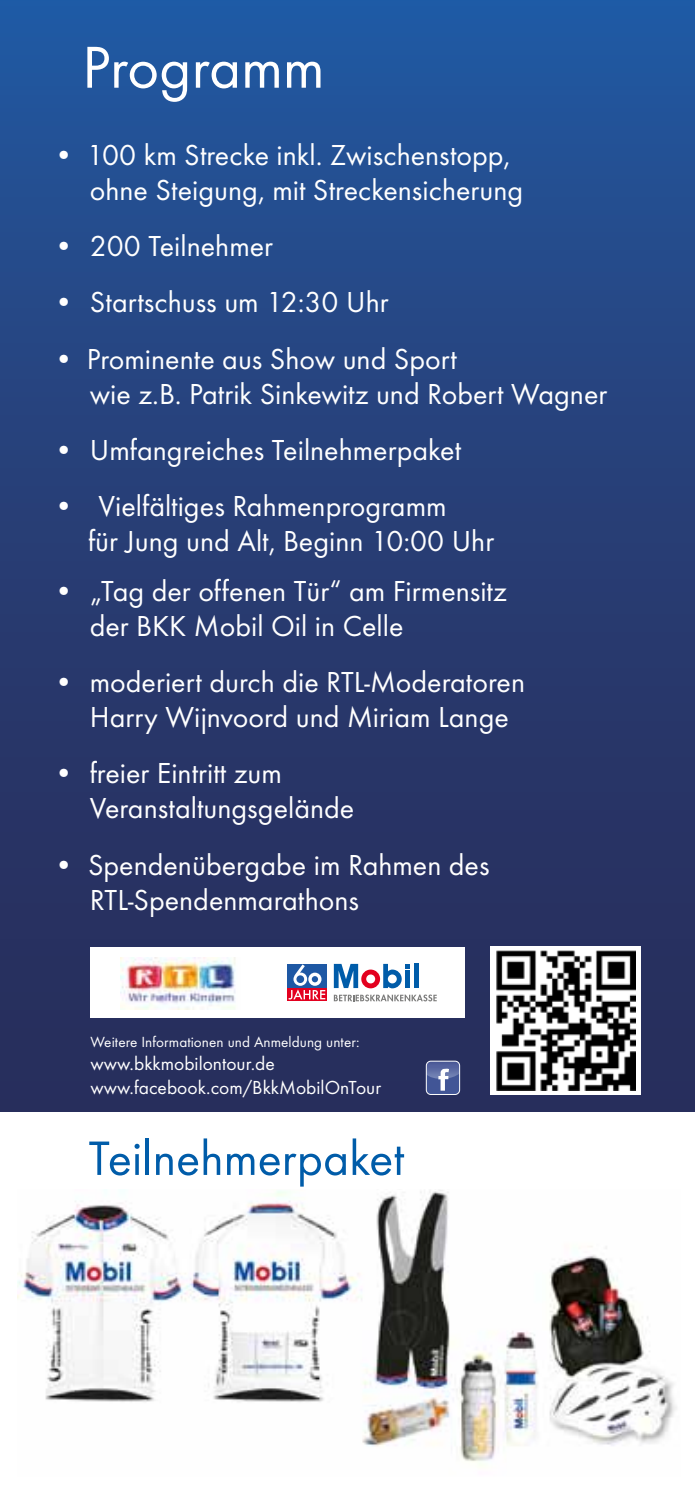
<style>
.page{position:relative;width:695px;height:1489px;background:#fff}
.page>*{position:absolute;margin:0;border:0;box-sizing:border-box;transform-origin:0 0}
.t1{font:61.25px "Futura T";color:#fff}
.t2{font:50px "Futura T";color:#005ca9}
.t3{font:30px/35px "Futura T";color:#fff}
.t4{font:19.5px/24px "Futura T";color:#fff}
.t5{font:15.25px "Futura T";letter-spacing:.005em;color:#fff}
</style>
<div class="page">
<img style="left:18px;top:1190px;width:659px;height:277px">
<div style="left:0;top:0;width:694px;height:1111px;background:linear-gradient(to bottom,#22559c,#2b2a54)"></div>
<div style="left:90px;top:946px;width:374px;height:71px;background:#fff"></div>
<svg style="left:333px;top:963px;width:103px;height:38px"></svg>
<div style="left:287px;top:963px;width:40px;height:25px;background:#1e58a4"></div>
<svg style="left:287px;top:988px;width:40px;height:13px"></svg>
<svg style="left:288px;top:964px;width:37px;height:35px"></svg>
<img style="left:120px;top:957px;width:116px;height:52px">
<div style="left:426px;top:1061px;width:33px;height:33px;background:#415596;border-radius:5px"></div>
<img style="left:426px;top:1061px;width:32px;height:17px">
<div style="left:426px;top:1060px;width:34px;height:34px;border:1px solid #fff;border-radius:5px"></div>
<svg style="left:438px;top:1068px;width:11px;height:22px"></svg>
<div style="left:490px;top:946px;width:150px;height:148px;background:#fff"></div>
<img style="left:496px;top:950px;width:139px;height:140px">
<h1 class="t1" style="left:82px;top:32px;width:244px">Programm</h1>
<p class="t3" style="left:90px;top:137px;width:435px;text-indent:-36px">• 100 km Strecke inkl. Zwischenstopp, ohne Steigung, mit Streckensicherung</p>
<p class="t3" style="left:54px;top:228px;width:221px">• 200 Teilnehmer</p>
<p class="t3" style="left:54px;top:284px;width:336px">• Startschuss um 12:30 Uhr</p>
<p class="t3" style="left:90px;top:341px;width:519px;text-indent:-36px">• Prominente aus Show und Sport<br>wie z.B. Patrik Sinkewitz und Robert Wagner</p>
<p class="t3" style="left:54px;top:432px;width:408px">• Umfangreiches Teilnehmerpaket</p>
<p class="t3" style="left:88px;top:488px;width:407px;text-indent:-34px">• Vielfältiges Rahmenprogramm<br>für Jung und Alt, Beginn 10:00 Uhr</p>
<p class="t3" style="left:90px;top:573px;width:418px;text-indent:-36px">• „Tag der offenen Tür“ am Firmensitz der BKK Mobil Oil in Celle</p>
<p class="t3" style="left:90px;top:664px;width:436px;text-indent:-36px">• moderiert durch die RTL-Moderatoren<br>Harry Wijnvoord und Miriam Lange</p>
<p class="t3" style="left:90px;top:755px;width:266px;text-indent:-36px">• freier Eintritt zum<br>Veranstaltungsgelände</p>
<p class="t3" style="left:90px;top:846px;width:401px;text-indent:-36px">• Spendenübergabe im Rahmen des<br>RTL-Spendenmarathons</p>
<p class="t5" style="left:90px;top:1033px;width:271px">Weitere Informationen und Anmeldung unter:</p>
<p class="t4" style="left:90px;top:1050px;width:292px">www.bkkmobilontour.de www.facebook.com/BkkMobilOnTour</p>
<h2 class="t2" style="left:89px;top:1128px;width:317px">Teilnehmerpaket</h2>
</div>
